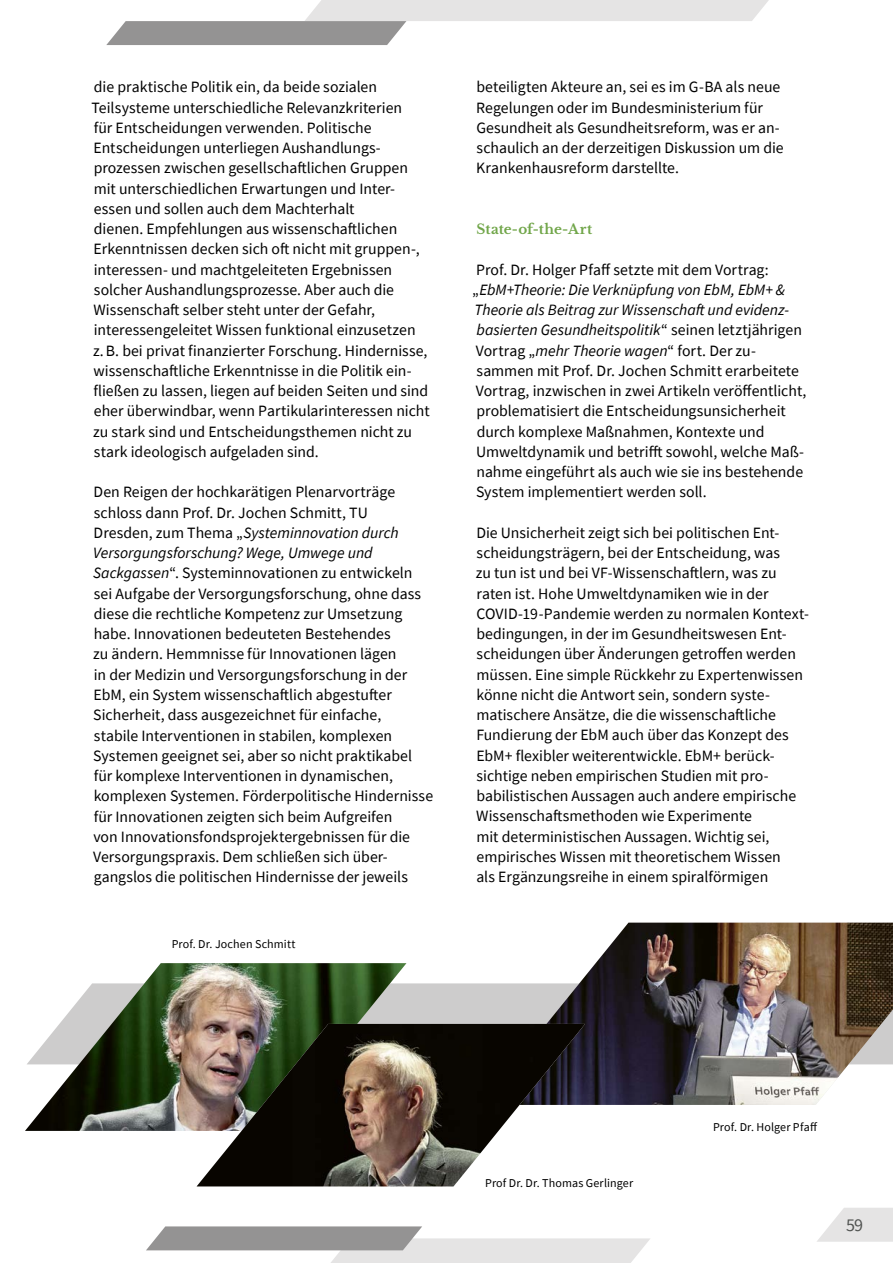
<style>
.page{position:relative;width:893px;height:1263px;background:#fff}
.page>*{position:absolute;margin:0;border:0;box-sizing:border-box;transform-origin:0 0}
.t1{font:18px "Source Sans Pro";color:#515351}
.t2{font:15.75px/20.2px "Source Sans Pro";color:#000}
.t3{font:700 13.5px "Libre Baskerville";color:#71a64a}
.t4{font:12px "Source Sans Pro";letter-spacing:.01em;color:#000}
.s1{font-style:italic}
</style>
<div class="page">
<svg style="left:817px;top:1208px;width:76px;height:34px"></svg>
<div style="left:406px;top:983px;width:75px;height:41px;background:#cdcccc"></div>
<img style="left:481px;top:923px;width:412px;height:182px">
<svg style="left:146px;top:1226px;width:504px;height:37px"></svg>
<svg style="left:106px;top:0;width:663px;height:45px"></svg>
<img style="left:25px;top:963px;width:381px;height:168px">
<img style="left:197px;top:1024px;width:388px;height:162px">
<p class="t2" style="left:92px;top:77px;width:340px">die praktische Politik ein, da beide sozialen Teilsysteme unterschiedliche Relevanzkriterien<br>für Entscheidungen verwenden. Politische Entscheidungen unterliegen Aushandlungs&shy;prozessen zwischen gesellschaftlichen Gruppen mit unterschiedlichen Erwartungen und Inter&shy;essen und sollen auch dem Machterhalt<br>dienen. Empfehlungen aus wissenschaftlichen Erkenntnissen decken sich oft nicht mit gruppen-, interessen- und machtgeleiteten Ergebnissen solcher Aushandlungsprozesse. Aber auch die Wissenschaft selber steht unter der Gefahr, interessengeleitet Wissen funktional einzusetzen z.B. bei privat finanzierter Forschung. Hindernisse, wissenschaftliche Erkenntnisse in die Politik ein&shy;fließen zu lassen, liegen auf beiden Seiten und sind eher überwindbar, wenn Partikularinteressen nicht zu stark sind und Entscheidungsthemen nicht zu stark ideologisch aufgeladen sind.</p>
<p class="t2" style="left:93px;top:482px;width:342px">Den Reigen der hochkarätigen Plenarvorträge schloss dann Prof. Dr. Jochen Schmitt, TU<br>Dresden, zum Thema „<span class="s1">Systeminnovation durch Versorgungsforschung? Wege, Umwege und Sackgassen</span>“. Systeminnovationen zu entwickeln sei Aufgabe der Versorgungsforschung, ohne dass diese die rechtliche Kompetenz zur Umsetzung habe. Innovationen bedeuteten Bestehendes<br>zu ändern. Hemmnisse für Innovationen lägen<br>in der Medizin und Versorgungsforschung in der EbM, ein System wissenschaftlich abgestufter Sicherheit, dass ausgezeichnet für einfache,<br>stabile Interventionen in stabilen, komplexen Systemen geeignet sei, aber so nicht praktikabel für komplexe Interventionen in dynamischen, komplexen Systemen. Förderpolitische Hindernisse für Innovationen zeigten sich beim Aufgreifen<br>von Innovationsfondsprojektergebnissen für die Versorgungspraxis. Dem schließen sich über&shy;gangslos die politischen Hindernisse der jeweils</p>
<p class="t4" style="left:172px;top:936px;width:125px">Prof. Dr. Jochen Schmitt</p>
<p class="t2" style="left:476px;top:77px;width:309px">beteiligten Akteure an, sei es im G-BA als neue Regelungen oder im Bundesministerium für Gesundheit als Gesundheitsreform, was er an&shy;schaulich an der derzeitigen Diskussion um die Krankenhausreform darstellte.</p>
<p class="t3" style="left:477px;top:221px;width:117px">State-of-the-Art</p>
<p class="t2" style="left:472px;top:259px;width:336px">Prof. Dr. Holger Pfaff setzte mit dem Vortrag: „<span class="s1">EbM+Theorie: Die Verknüpfung von EbM, EbM+ &amp; Theorie als Beitrag zur Wissenschaft und evidenz&shy;basierten Gesundheitspolitik</span>“ seinen letztjährigen Vortrag „<span class="s1">mehr Theorie wagen</span>“ fort. Der zu&shy;sammen mit Prof. Dr. Jochen Schmitt erarbeitete Vortrag, inzwischen in zwei Artikeln veröffentlicht, problematisiert die Entscheidungsunsicherheit durch komplexe Maßnahmen, Kontexte und Umweltdynamik und betrifft sowohl, welche Maß&shy;nahme eingeführt als auch wie sie ins bestehende System implementiert werden soll.</p>
<p class="t2" style="left:476px;top:522px;width:335px">Die Unsicherheit zeigt sich bei politischen Ent&shy;scheidungsträgern, bei der Entscheidung, was<br>zu tun ist und bei VF-Wissenschaftlern, was zu raten ist. Hohe Umweltdynamiken wie in der COVID-19-Pandemie werden zu normalen Kontext&shy;bedingungen, in der im Gesundheitswesen Ent&shy;scheidungen über Änderungen getroffen werden müssen. Eine simple Rückkehr zu Expertenwissen könne nicht die Antwort sein, sondern syste&shy;matischere Ansätze, die die wissenschaftliche Fundierung der EbM auch über das Konzept des EbM+ flexibler weiterentwickle. EbM+ berück&shy;sichtige neben empirischen Studien mit pro&shy;babilistischen Aussagen auch andere empirische Wissenschaftsmethoden wie Experimente<br>mit deterministischen Aussagen. Wichtig sei, empirisches Wissen mit theoretischem Wissen<br>als Ergänzungsreihe in einem spiralförmigen</p>
<p class="t4" style="left:485px;top:1175px;width:150px">Prof Dr. Dr. Thomas Gerlinger</p>
<p class="t4" style="left:713px;top:1120px;width:106px">Prof. Dr. Holger Pfaff</p>
<p class="t1" style="left:846px;top:1214px;width:19px">59</p>
</div>
